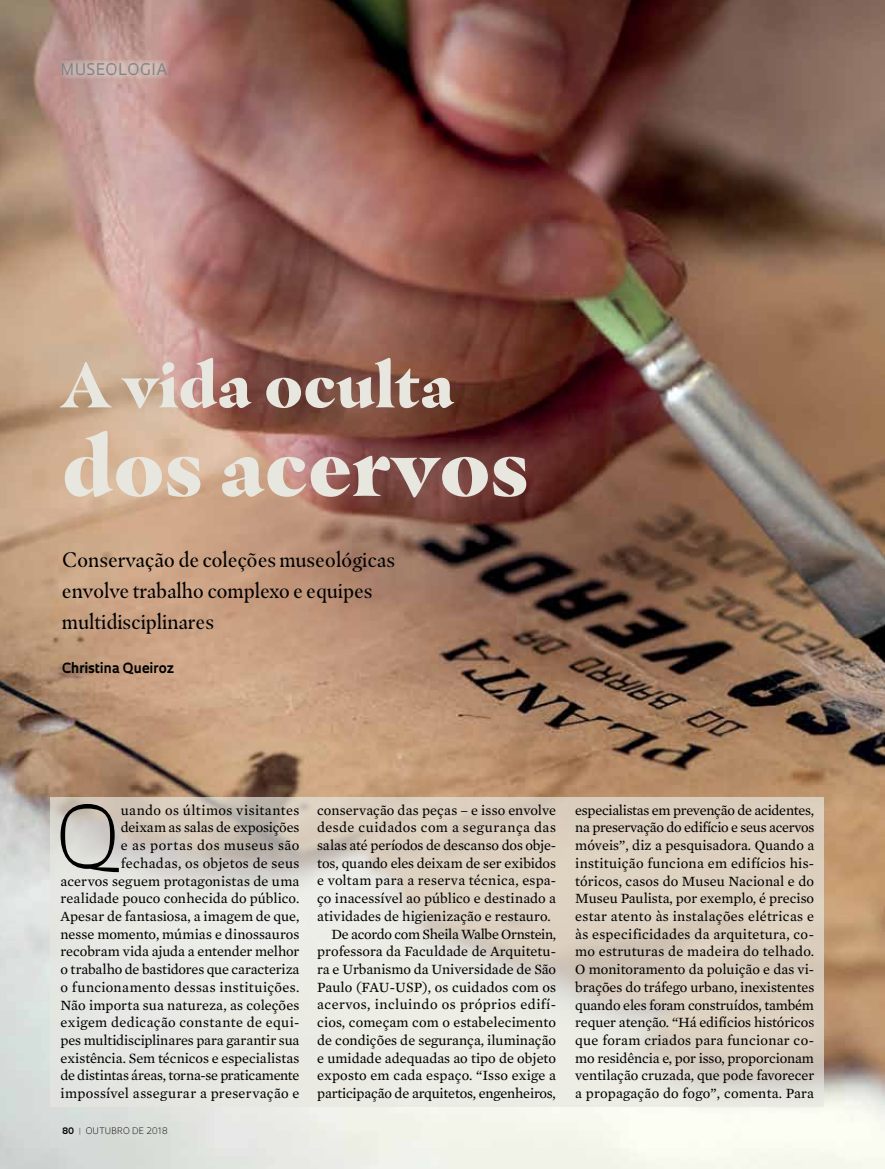
<style>
.page{position:relative;width:885px;height:1169px;background:#fff}
.page>*{position:absolute;margin:0;border:0;box-sizing:border-box;transform-origin:0 0}
.t1{font:300 83.55px "Oculum";color:#000}
.t2{font:900 82.5px "Masqualero W04";color:#e7e7e0}
.t3{font:900 62.7px "Masqualero W04";color:#e7e7e0}
.t4{font:21px/30.9px "Masqualero W04";letter-spacing:-.01em;color:#000}
.t5{font:15.6px "Oculum";letter-spacing:.025em;color:#808285}
.t6{font:14.4px/17.7px "Mercury Text G2";letter-spacing:.005em;color:#000;text-align:right}
.t7{font:14.4px "Mercury Text G2";letter-spacing:.03em;color:#000}
.t8{font:14.4px "Mercury Text G2";letter-spacing:-.015em;color:#000}
.t9{font:14.4px "Mercury Text G2";letter-spacing:-.025em;color:#000}
.t10{font:700 13.65px "Oculum";letter-spacing:-.005em;color:#000}
.t11{font:300 8.7px "Oculum";letter-spacing:.015em;color:#000}
.s1{font-weight:700}
.s2{font-weight:700;color:#939598}
</style>
<div class="page">
<img style="left:0;top:0;width:885px;height:1168px">
<svg style="left:51px;top:797px;width:773px;height:309px;background:#e0dbd0"></svg>
<svg style="left:61px;top:60px;width:108px;height:18px;background:#cbb0ab"></svg>
<p class="t5" style="left:61px;top:59px;width:109px">MUSEOLOGIA</p>
<h3 class="t3" style="left:62px;top:346px;width:394px">A vida oculta</h3>
<h2 class="t2" style="left:62px;top:415px;width:469px">dos acervos</h2>
<h3 class="t4" style="left:62px;top:544px;width:335px">Conservação de coleções museológicas envolve trabalho complexo e equipes multidisciplinares</h3>
<p class="t10" style="left:62px;top:658px;width:114px">Christina Queiroz</p>
<p class="t6" style="left:61px;top:800px;width:240px">uando os últimos visitantes<br>deixam as salas de exposições<br>e as portas dos museus são fechadas, os objetos de seus<br>acervos seguem protagonistas de uma realidade pouco conhecida do público.<br>Apesar de fantasiosa, a imagem de que, nesse momento, múmias e dinossauros recobram vida ajuda a entender melhor o trabalho de bastidores que caracteriza o funcionamento dessas instituições.<br>Não importa sua natureza, as coleções exigem dedicação constante de equi&shy;pes multidisciplinares para garantir sua existência. Sem técnicos e especialistas de distintas áreas, torna-se praticamente impossível assegurar a preservação e</p>
<p class="t6" style="left:317px;top:800px;width:240px">conservação das peças – e isso envolve</p>
<h1 class="t1" style="left:56px;top:779px;width:66px">Q</h1>
<p class="t7" style="left:317px;top:817px;width:240px">desde cuidados com a segurança das</p>
<p class="t6" style="left:317px;top:835px;width:240px">salas até períodos de descanso dos obje-</p>
<p class="t6" style="left:317px;top:853px;width:240px">tos, quando eles deixam de ser exibidos</p>
<p class="t6" style="left:317px;top:871px;width:240px">e voltam para a reserva técnica, espa-</p>
<p class="t6" style="left:317px;top:888px;width:240px">ço inacessível ao público e destinado a</p>
<p class="t6" style="left:317px;top:906px;width:235px">atividades de higienização e restauro.</p>
<p class="t9" style="left:332px;top:923px;width:226px">De acordo com Sheila Walbe Ornstein,</p>
<p class="t6" style="left:317px;top:941px;width:240px">professora da Faculdade de Arquitetu-</p>
<p class="t6" style="left:317px;top:959px;width:241px">ra e Urbanismo da Universidade de São</p>
<p class="t6" style="left:317px;top:977px;width:241px">Paulo (FAU-USP), os cuidados com os</p>
<p class="t7" style="left:317px;top:994px;width:240px">acervos, incluindo os próprios edifí-</p>
<p class="t6" style="left:317px;top:1012px;width:240px">cios, começam com o estabelecimento</p>
<p class="t6" style="left:317px;top:1030px;width:240px">de condições de segurança, iluminação</p>
<p class="t6" style="left:317px;top:1048px;width:240px">e umidade adequadas ao tipo de objeto</p>
<p class="t6" style="left:317px;top:1065px;width:240px">exposto em cada espaço. “Isso exige a</p>
<p class="t8" style="left:317px;top:1082px;width:240px">participação de arquitetos, engenheiros,</p>
<p class="t11" style="left:62px;top:1124px;width:108px"><span class="s1">80</span> <span class="s2">|</span> OUTUBRO DE 2018</p>
<p class="t6" style="left:575px;top:800px;width:241px;text-align:justify">especialistas em prevenção de acidentes, na preservação do edifício e seus acervos móveis”, diz a pesquisadora. Quando a instituição funciona em edifícios his&shy;tóricos, casos do Museu Nacional e do Museu Paulista, por exemplo, é preciso estar atento às instalações elétricas e às especificidades da arquitetura, co&shy;mo estruturas de madeira do telhado.<br>O monitoramento da poluição e das vi&shy;brações do tráfego urbano, inexistentes quando eles foram construídos, também requer atenção. “Há edifícios históricos que foram criados para funcionar co&shy;mo residência e, por isso, proporcionam ventilação cruzada, que pode favorecer a propagação do fogo”, comenta. Para</p>
</div>
